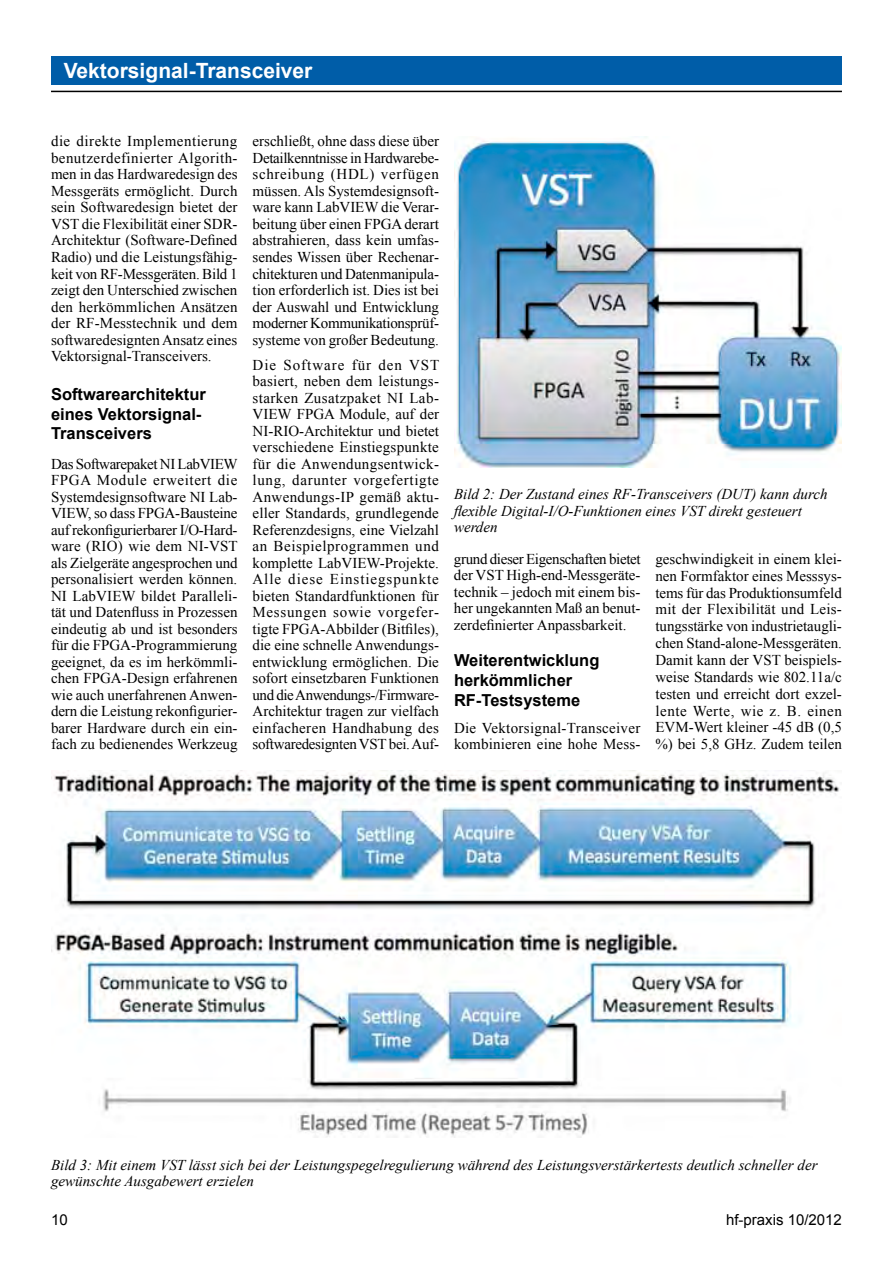
<style>
.page{position:relative;width:893px;height:1263px;background:#fff}
.page>*{position:absolute;margin:0;border:0;box-sizing:border-box;transform-origin:0 0}
.t1{font:700 21px "Arial";color:#fff}
.t2{font:700 16.5px/19.8px "Arial";color:#000}
.t3{font:15px/16.5px "Times New Roman";color:#000;text-align:justify}
.t4{font:italic 15px/16.5px "Times New Roman";color:#000}
.t5{font:15px "Arial";color:#000}
</style>
<div class="page">
<hr style="left:51px;top:91px;width:791px;height:1px;background:#000">
<div style="left:51px;top:56px;width:791px;height:29px;background:#005da8"></div>
<img style="left:454px;top:136px;width:388px;height:331px">
<img style="left:51px;top:770px;width:789px;height:367px">
<h1 class="t1" style="left:64px;top:57px;width:250px">Vektorsignal-Transceiver</h1>
<p class="t3" style="left:51px;top:133px;width:188px">die direkte Implementierung benutzerdefinierter Algorith&shy;men in das Hardwaredesign des Messgeräts ermöglicht. Durch sein Softwaredesign bietet der VST die Flexibilität einer SDR-Architektur (Software-Defined Radio) und die Leistungsfähig&shy;keit von RF-Messgeräten. Bild 1 zeigt den Unterschied zwischen den herkömmlichen Ansätzen der RF-Messtechnik und dem softwaredesignten Ansatz eines Vektorsignal-Transceivers.</p>
<p class="t2" style="left:51px;top:385px;width:156px">Softwarearchitektur eines Vektorsignal-<br>Transceivers</p>
<p class="t3" style="left:51px;top:455px;width:188px">Das Softwarepaket NI LabVIEW FPGA Module erweitert die Systemdesignsoftware NI Lab-VIEW, so dass FPGA-Bausteine auf rekonfigurierbarer I/O-Hard&shy;ware (RIO) wie dem NI-VST als Zielgeräte angesprochen und personalisiert werden können.<br>NI LabVIEW bildet Paralleli&shy;tät und Datenfluss in Prozessen eindeutig ab und ist besonders für die FPGA-Programmierung geeignet, da es im herkömmli&shy;chen FPGA-Design erfahrenen wie auch unerfahrenen Anwen&shy;dern die Leistung rekonfigurier&shy;barer Hardware durch ein ein&shy;fach zu bedienendes Werkzeug</p>
<p class="t3" style="left:252px;top:133px;width:188px">erschließt, ohne dass diese über Detailkenntnisse in Hardwarebe&shy;schreibung (HDL) verfügen müssen. Als Systemdesignsoft&shy;ware kann LabVIEW die Verar&shy;beitung über einen FPGA derart abstrahieren, dass kein umfas&shy;sendes Wissen über Rechenar&shy;chitekturen und Datenmanipula&shy;tion erforderlich ist. Dies ist bei der Auswahl und Entwicklung moderner Kommunikationsprüf&shy;systeme von großer Bedeutung.</p>
<p class="t3" style="left:252px;top:356px;width:188px">Die Software für den VST basiert, neben dem leistungs&shy;starken Zusatzpaket NI Lab-VIEW FPGA Module, auf der NI-RIO-Architektur und bietet verschiedene Einstiegspunkte für die Anwendungsentwick&shy;lung, darunter vorgefertigte Anwendungs-IP gemäß aktu&shy;eller Standards, grundlegende Referenzdesigns, eine Vielzahl an Beispielprogrammen und komplette LabVIEW-Projekte.<br>Alle diese Einstiegspunkte bieten Standardfunktionen für Messungen sowie vorgefer&shy;tigte FPGA-Abbilder (Bitfiles), die eine schnelle Anwendungs&shy;entwicklung ermöglichen. Die sofort einsetzbaren Funktionen und die Anwendungs-/Firmware-Architektur tragen zur vielfach einfacheren Handhabung des softwaredesignten VST bei. Auf-</p>
<p class="t4" style="left:454px;top:486px;width:375px">Bild 2: Der Zustand eines RF-Transceivers (DUT) kann durch flexible Digital-I/O-Funktionen eines VST direkt gesteuert werden</p>
<p class="t3" style="left:454px;top:550px;width:188px">grund dieser Eigenschaften bietet der VST High-end-Messgeräte&shy;technik – jedoch mit einem bis&shy;her ungekannten Maß an benut&shy;zerdefinierter Anpassbarkeit.</p>
<p class="t2" style="left:454px;top:651px;width:147px">Weiterentwicklung herkömmlicher<br>RF-Testsysteme</p>
<p class="t3" style="left:454px;top:719px;width:188px">Die Vektorsignal-Transceiver kombinieren eine hohe Mess-</p>
<p class="t3" style="left:655px;top:550px;width:188px">geschwindigkeit in einem klei&shy;nen Formfaktor eines Messsys&shy;tems für das Produktionsumfeld mit der Flexibilität und Leis&shy;tungsstärke von industrietaugli&shy;chen Stand-alone-Messgeräten.<br>Damit kann der VST beispiels&shy;weise Standards wie 802.11a/c testen und erreicht dort exzel&shy;lente Werte, wie z. B. einen EVM-Wert kleiner -45 dB (0,5 %) bei 5,8 GHz. Zudem teilen</p>
<p class="t4" style="left:51px;top:1156px;width:768px">Bild 3: Mit einem VST lässt sich bei der Leistungspegelregulierung während des Leistungsverstärkertests deutlich schneller der gewünschte Ausgabewert erzielen</p>
<p class="t5" style="left:51px;top:1209px;width:18px">10</p>
<p class="t5" style="left:726px;top:1209px;width:117px">hf-praxis 10/2012</p>
</div>
